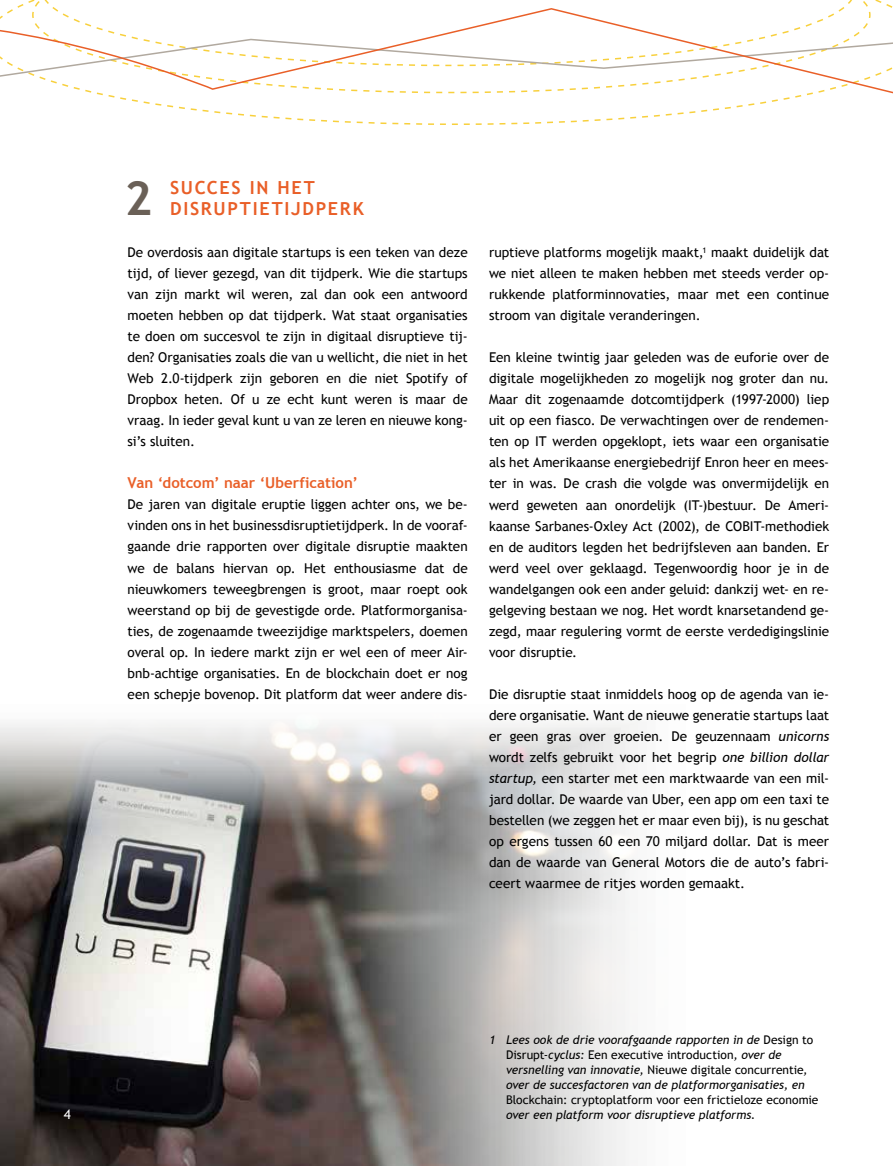
<style>
.page{position:relative;width:893px;height:1166px;background:#fff}
.page>*{position:absolute;margin:0;border:0;box-sizing:border-box;transform-origin:0 0}
.t1{font:700 47.4px "Trebuchet MS";color:#6a6057}
.t2{font:700 18px/21px "Trebuchet MS";letter-spacing:.095em;color:#e95f28}
.t3{font:700 15px "Trebuchet MS";color:#e95f28}
.t4{font:13.5px/21px "Trebuchet MS";color:#000;text-align:justify}
.t5{font:13.5px "Trebuchet MS";color:#fff}
.t6{font:italic 12px/15px "Trebuchet MS";letter-spacing:-.005em;color:#000}
.t7{font:12px "Trebuchet MS";color:#000}
.s1{font-style:italic}
.s2{font-style:normal}
</style>
<div class="page">
<img style="left:0;top:722px;width:638px;height:443px">
<svg style="left:102px;top:95px;width:706px;height:30px"></svg>
<svg style="left:0;top:0;width:893px;height:95px"></svg>
<h1 class="t1" style="left:124px;top:169px;width:29px">2</h1>
<h2 class="t2" style="left:170px;top:177px;width:195px">SUCCES IN HET<br>DISRUPTIETIJDPERK</h2>
<p class="t4" style="left:128px;top:242px;width:342px">De overdosis aan digitale startups is een teken van deze tijd, of liever gezegd, van dit tijdperk. Wie die startups van zijn markt wil weren, zal dan ook een antwoord moeten hebben op dat tijdperk. Wat staat organisaties te doen om succesvol te zijn in digitaal disruptieve tij&shy;den? Organisaties zoals die van u wellicht, die niet in het Web 2.0-tijdperk zijn geboren en die niet Spotify of Dropbox heten. Of u ze echt kunt weren is maar de vraag. In ieder geval kunt u van ze leren en nieuwe kong&shy;si’s sluiten.</p>
<p class="t3" style="left:128px;top:473px;width:232px">Van ‘dotcom’ naar ‘Uberfication’</p>
<p class="t4" style="left:128px;top:494px;width:342px;text-align:left">De jaren van digitale eruptie liggen achter ons, we be&shy;vinden ons in het businessdisruptietijdperk. In de vooraf&shy;gaande drie rapporten over digitale disruptie maakten we de balans hiervan op. Het enthousiasme dat de nieuwkomers teweegbrengen is groot, maar roept ook weerstand op bij de gevestigde orde. Platformorganisa&shy;ties, de zogenaamde tweezijdige marktspelers, doemen overal op. In iedere markt zijn er wel een of meer Air&shy;bnb-achtige organisaties. En de blockchain doet er nog een schepje bovenop. Dit platform dat weer andere dis-</p>
<p class="t4" style="left:489px;top:242px;width:342px">ruptieve platforms mogelijk maakt,<sup>1</sup> maakt duidelijk dat we niet alleen te maken hebben met steeds verder op&shy;rukkende platforminnovaties, maar met een continue stroom van digitale veranderingen.</p>
<p class="t4" style="left:489px;top:347px;width:342px">Een kleine twintig jaar geleden was de euforie over de digitale mogelijkheden zo mogelijk nog groter dan nu.<br>Maar dit zogenaamde dotcomtijdperk (1997-2000) liep uit op een fiasco. De verwachtingen over de rendemen&shy;ten op IT werden opgeklopt, iets waar een organisatie als het Amerikaanse energiebedrijf Enron heer en mees&shy;ter in was. De crash die volgde was onvermijdelijk en werd geweten aan onordelijk (IT-)bestuur. De Ameri&shy;kaanse Sarbanes-Oxley Act (2002), de COBIT-methodiek en de auditors legden het bedrijfsleven aan banden. Er werd veel over geklaagd. Tegenwoordig hoor je in de wandelgangen ook een ander geluid: dankzij wet- en re&shy;gelgeving bestaan we nog. Het wordt knarsetandend ge&shy;zegd, maar regulering vormt de eerste verdedigingslinie voor disruptie.</p>
<p class="t4" style="left:489px;top:683px;width:342px">Die disruptie staat inmiddels hoog op de agenda van ie&shy;dere organisatie. Want de nieuwe generatie startups laat er geen gras over groeien. De geuzennaam <span class="s1">unicorns </span>wordt zelfs gebruikt voor het begrip <span class="s1">one billion dollar startup,</span> een starter met een marktwaarde van een mil&shy;jard dollar. De waarde van Uber, een app om een taxi te bestellen (we zeggen het er maar even bij), is nu geschat op ergens tussen 60 een 70 miljard dollar. Dat is meer dan de waarde van General Motors die de auto’s fabri&shy;ceert waarmee de ritjes worden gemaakt.</p>
<p class="t5" style="left:64px;top:1105px;width:9px">4</p>
<p class="t6" style="left:506px;top:1031px;width:309px;text-indent:-17px">1 Lees ook de drie voorafgaande rapporten in de <span class="s2">Design to Disrupt</span>-cyclus: <span class="s2">Een executive introduction</span>, over de versnelling van innovatie, <span class="s2">Nieuwe digitale concurrentie</span>, over de succesfactoren van de platformorganisaties, en</p>
<p class="t7" style="left:506px;top:1092px;width:314px">Blockchain: cryptoplatform voor een frictieloze economie</p>
<p class="t6" style="left:506px;top:1106px;width:251px">over een platform voor disruptieve platforms.</p>
</div>
